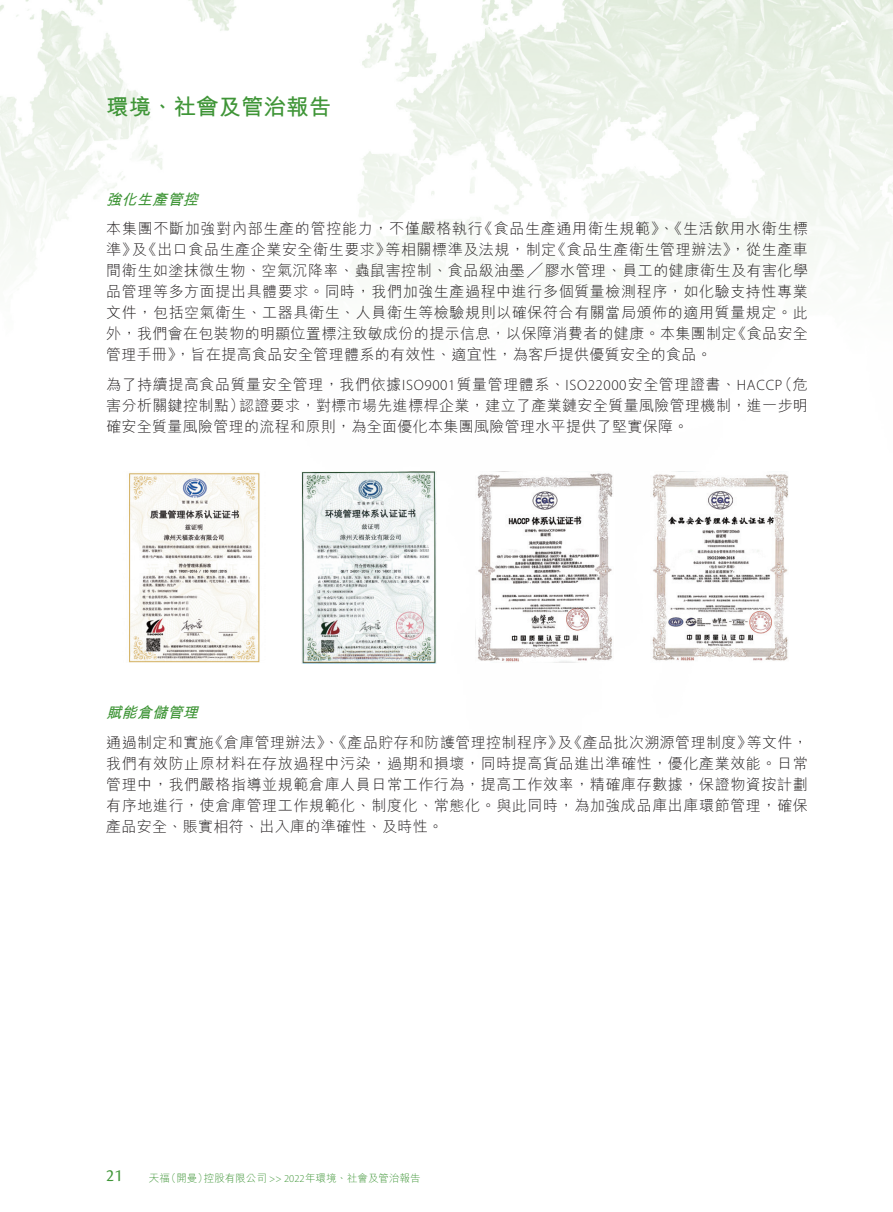
<style>
.page{position:relative;width:893px;height:1212px;background:#fff}
.page>*{position:absolute;margin:0;border:0;box-sizing:border-box;transform-origin:0 0}
.t1{font:700 22.5px "M Hei HK";color:#3f9537}
.t2{font:18px "Cronos Pro Disp";color:#3f9537}
.t3{font:300 15px/21px "M Hei HK";letter-spacing:.04em;color:#231f20}
.t4{font:300 15px/21px "M Hei HK";letter-spacing:.02em;color:#231f20}
.t5{font:italic 700 15px "M Hei HK";color:#3f9537}
.t6{font:300 10.5px "M Hei HK";color:#3f9537}
.s1{font-family:"Myriad Pro"}
</style>
<div class="page">
<img style="left:0;top:0;width:893px;height:664px">
<img style="left:122px;top:471px;width:144px;height:192px">
<img style="left:302px;top:471px;width:135px;height:192px">
<img style="left:475px;top:471px;width:139px;height:192px">
<img style="left:650px;top:471px;width:140px;height:192px">
<h1 class="t1" style="left:106px;top:90px;width:226px">環境、社會及管治報告</h1>
<p class="t5" style="left:106px;top:188px;width:98px">強化生產管控</p>
<p class="t3" style="left:478px;top:218px;width:332px">《食品生產通用衛生規範》、《生活飲用水衛生標</p>
<p class="t3" style="left:106px;top:218px;width:378px">本集團不斷加強對內部生產的管控能力，不僅嚴格執行</p>
<p class="t3" style="left:551px;top:239px;width:258px">《食品生產衛生管理辦法，》從生產車</p>
<p class="t3" style="left:106px;top:239px;width:286px">準》《出口食品生產企業安全衛生要求》</p>
<p class="t3" style="left:385px;top:239px;width:172px">等相關標準及法規，制定</p>
<p class="t3" style="left:132px;top:239px;width:16px">及</p>
<p class="t3" style="left:106px;top:260px;width:703px">間衛生如塗抹微生物、空氣沉降率、蟲鼠害控制、食品級油墨╱膠水管理、員工的健康衛生及有害化學</p>
<p class="t3" style="left:106px;top:281px;width:703px">品管理等多方面提出具體要求。同時，我們加強生產過程中進行多個質量檢測程序，如化驗支持性專業</p>
<p class="t3" style="left:106px;top:302px;width:703px">文件，包括空氣衛生、工器具衛生、人員衛生等檢驗規則以確保符合有關當局頒佈的適用質量規定。此</p>
<p class="t3" style="left:731px;top:323px;width:78px">《食品安全</p>
<p class="t3" style="left:106px;top:323px;width:632px">外，我們會在包裝物的明顯位置標注致敏成份的提示信息，以保障消費者的健康。本集團制定管理手冊，》旨在提高食品安全管理體系的有效性、適宜性，為客戶提供優質安全的食品。</p>
<p class="t3" style="left:239px;top:374px;width:570px;text-indent:-133px">為了持續提高食品質量安全管理，我們依據<span class="s1">ISO9001</span>質量管理體系、<span class="s1">ISO22000</span>安全管理證書、<span class="s1">HACCP<br></span>認證要求，對標市場先進標桿企業，建立了產業鏈安全質量風險管理機制，進一步明</p>
<p class="t3" style="left:777px;top:374px;width:32px">（危</p>
<p class="t4" style="left:106px;top:395px;width:584px">害分析關鍵控制點）<br>確安全質量風險管理的流程和原則，為全面優化本集團風險管理水平提供了堅實保障。</p>
<p class="t5" style="left:106px;top:702px;width:98px">賦能倉儲管理</p>
<p class="t3" style="left:209px;top:732px;width:545px">《倉庫管理辦法》、《產品貯存和防護管理控制程序》《產品批次溯源管理制度》</p>
<p class="t3" style="left:106px;top:732px;width:703px">通過制定和實施<br>我們有效防止原材料在存放過程中污染，過期和損壞，同時提高貨品進出準確性，優化產業效能。日常管理中，我們嚴格指導並規範倉庫人員日常工作行為，提高工作效率，精確庫存數據，保證物資按計劃有序地進行，使倉庫管理工作規範化、制度化、常態化。與此同時，為加強成品庫出庫環節管理，確保產品安全、賬實相符、出入庫的準確性、及時性。</p>
<p class="t3" style="left:747px;top:732px;width:63px">等文件，</p>
<p class="t3" style="left:558px;top:732px;width:16px">及</p>
<p class="t2" style="left:106px;top:1165px;width:18px">21</p>
<p class="t6" style="left:166px;top:1173px;width:43px">（開曼）</p>
<p class="t6" style="left:204px;top:1173px;width:218px">控股有限公司 <span class="s1">&gt;&gt; 2022</span>年環境、社會及管治報告</p>
<p class="t6" style="left:149px;top:1173px;width:22px">天福</p>
</div>
